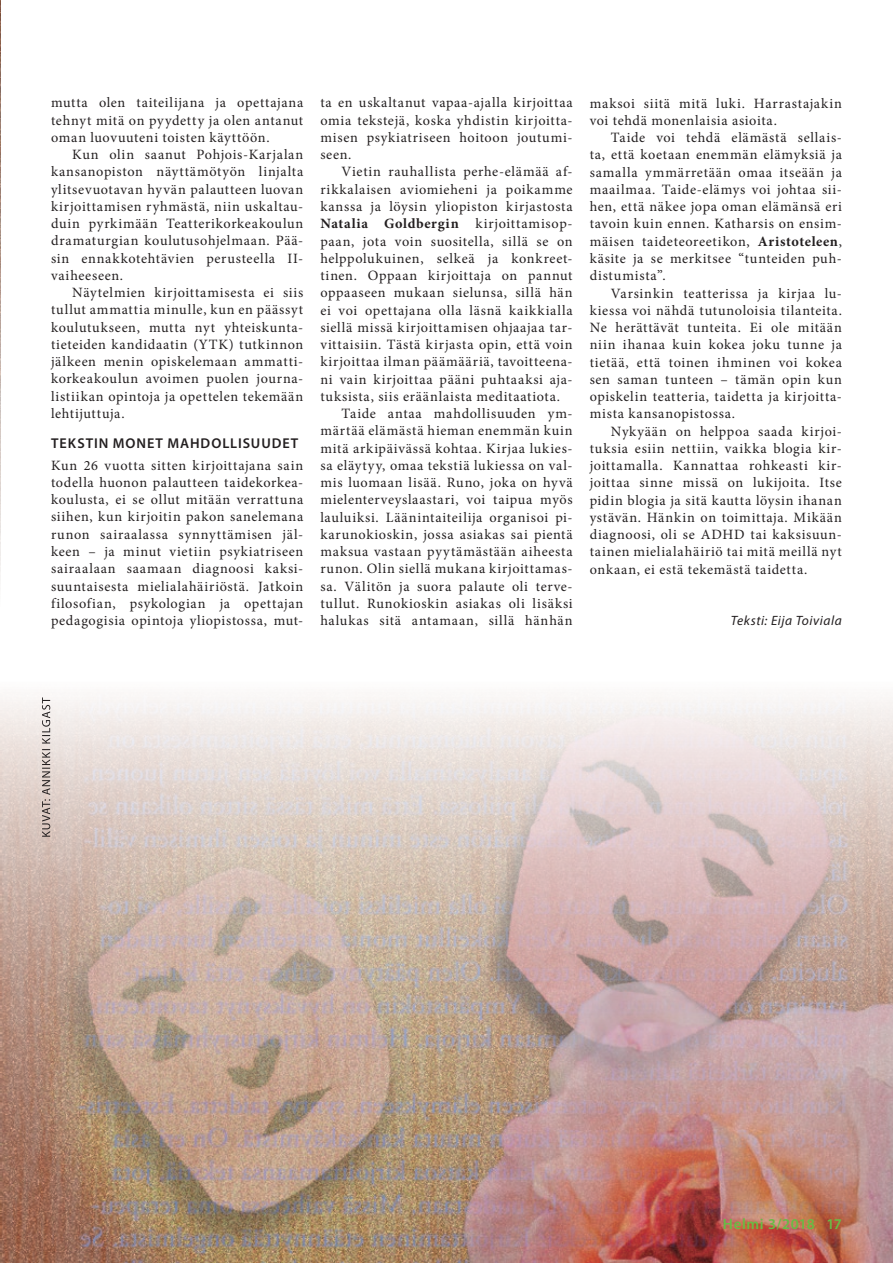
<style>
.page{position:relative;width:893px;height:1263px;background:#fff}
.page>*{position:absolute;margin:0;border:0;box-sizing:border-box;transform-origin:0 0}
.t1{font:600 15px "Myriad Pro";letter-spacing:.04em;color:#68bc45}
.t2{font:14.25px/17.2px "Minion Pro";letter-spacing:.05em;color:#231f20;text-align:justify}
.t3{font:700 14.25px "Minion Pro";letter-spacing:.05em;color:#231f20}
.t4{font:600 14.25px "Myriad Pro";letter-spacing:.07em;color:#231f20}
.t5{font:italic 13.5px "Myriad Pro";letter-spacing:.035em;color:#231f20}
.s1{font-weight:400}
.s2{font-weight:700}
</style>
<div class="page">
<img style="left:0;top:0;width:1px;height:580px">
<img style="left:1px;top:697px;width:892px;height:566px">
<svg style="left:42px;top:697px;width:8px;height:140px"></svg>
<p class="t2" style="left:51px;top:94px;width:254px">mutta olen taiteilijana ja opettajana tehnyt mitä on pyydetty ja olen antanut oman luovuuteni toisten käyttöön.</p>
<p class="t2" style="left:51px;top:146px;width:254px;text-indent:21px">Kun olin saanut Pohjois-Karjalan kansanopiston näyttämötyön linjalta ylitsevuotavan hyvän palautteen luovan kirjoittamisen ryhmästä, niin uskaltau&shy;duin pyrkimään Teatterikorkeakoulun dramaturgian koulutusohjelmaan. Pää&shy;sin ennakkotehtävien perusteella II&shy;vaiheeseen.</p>
<p class="t2" style="left:51px;top:284px;width:254px;text-indent:21px">Näytelmien kirjoittamisesta ei siis tullut ammattia minulle, kun en päässyt koulutukseen, mutta nyt yhteiskunta&shy;tieteiden kandidaatin (YTK) tutkinnon jälkeen menin opiskelemaan ammatti&shy;korkeakoulun avoimen puolen journa&shy;listiikan opintoja ja opettelen tekemään lehtijuttuja.</p>
<p class="t4" style="left:51px;top:434px;width:74px">TEKSTIN MON</p>
<p class="t4" style="left:147px;top:434px;width:106px">ET MAHDOLLISUU</p>
<p class="t4" style="left:272px;top:434px;width:28px">DET</p>
<p class="t2" style="left:51px;top:457px;width:254px">Kun 26 vuotta sitten kirjoittajana sain todella huonon palautteen taidekorkea&shy;koulusta, ei se ollut mitään verrattuna siihen, kun kirjoitin pakon sanelemana runon sairaalassa synnyttämisen jäl&shy;keen – ja minut vietiin psykiatriseen sairaalaan saamaan diagnoosi kaksi&shy;suuntaisesta mielialahäiriöstä. Jatkoin filosofian, psykologian ja opettajan pedagogisia opintoja yliopistossa, mut-</p>
<p class="t2" style="left:320px;top:94px;width:254px">ta en uskaltanut vapaa-ajalla kirjoittaa omia tekstejä, koska yhdistin kirjoitta&shy;misen psykiatriseen hoitoon joutumi&shy;seen.</p>
<p class="t2" style="left:342px;top:163px;width:233px">Vietin rauhallista perhe-elämää af-</p>
<p class="t2" style="left:320px;top:181px;width:254px">rikkalaisen aviomieheni ja poikamme</p>
<p class="t2" style="left:320px;top:198px;width:254px">kanssa ja löysin yliopiston kirjastosta</p>
<p class="t3" style="left:320px;top:214px;width:254px">Natalia Goldbergin <span class="s1">kirjoittamisop-</span></p>
<p class="t2" style="left:320px;top:232px;width:254px">paan, jota voin suositella, sillä se on</p>
<p class="t2" style="left:320px;top:250px;width:254px">helppolukuinen, selkeä ja konkreet-</p>
<p class="t2" style="left:320px;top:267px;width:254px">tinen. Oppaan kirjoittaja on pannut</p>
<p class="t2" style="left:320px;top:284px;width:254px">oppaaseen mukaan sielunsa, sillä hän</p>
<p class="t2" style="left:320px;top:301px;width:254px">ei voi opettajana olla läsnä kaikkialla</p>
<p class="t2" style="left:320px;top:319px;width:254px">siellä missä kirjoittamisen ohjaajaa tar-</p>
<p class="t2" style="left:320px;top:336px;width:254px">vittaisiin. Tästä kirjasta opin, että voin</p>
<p class="t2" style="left:320px;top:353px;width:254px">kirjoittaa ilman päämääriä, tavoitteena-</p>
<p class="t2" style="left:320px;top:370px;width:254px">ni vain kirjoittaa pääni puhtaaksi aja-</p>
<p class="t2" style="left:320px;top:388px;width:241px">tuksista, siis eräänlaista meditaatiota.</p>
<p class="t2" style="left:342px;top:405px;width:233px">Taide antaa mahdollisuuden ym-</p>
<p class="t2" style="left:320px;top:422px;width:254px">märtää elämästä hieman enemmän kuin</p>
<p class="t2" style="left:320px;top:439px;width:254px">mitä arkipäivässä kohtaa. Kirjaa lukies-</p>
<p class="t2" style="left:320px;top:457px;width:254px">sa eläytyy, omaa tekstiä lukiessa on val-</p>
<p class="t2" style="left:320px;top:474px;width:254px">mis luomaan lisää. Runo, joka on hyvä</p>
<p class="t2" style="left:320px;top:491px;width:254px">mielenterveyslaastari, voi taipua myös</p>
<p class="t2" style="left:320px;top:508px;width:254px">lauluiksi. Läänintaiteilija organisoi pi-</p>
<p class="t2" style="left:320px;top:526px;width:254px">karunokioskin, jossa asiakas sai pientä</p>
<p class="t2" style="left:320px;top:543px;width:254px">maksua vastaan pyytämästään aiheesta</p>
<p class="t2" style="left:320px;top:560px;width:254px">runon. Olin siellä mukana kirjoittamas-</p>
<p class="t2" style="left:320px;top:578px;width:254px">sa. Välitön ja suora palaute oli terve-</p>
<p class="t2" style="left:320px;top:595px;width:254px">tullut. Runokioskin asiakas oli lisäksi</p>
<p class="t2" style="left:320px;top:612px;width:254px">halukas sitä antamaan, sillä hänhän</p>
<p class="t2" style="left:590px;top:95px;width:254px">maksoi siitä mitä luki. Harrastajakin voi tehdä monenlaisia asioita.</p>
<p class="t2" style="left:590px;top:129px;width:254px;text-indent:21px">Taide voi tehdä elämästä sellais&shy;ta, että koetaan enemmän elämyksiä ja samalla ymmärretään omaa itseään ja maailmaa. Taide-elämys voi johtaa sii&shy;hen, että näkee jopa oman elämänsä eri tavoin kuin ennen. Katharsis on ensim&shy;mäisen taideteoreetikon, <span class="s2">Aristoteleen</span>, käsite ja se merkitsee “tunteiden puh&shy;distumista”.</p>
<p class="t2" style="left:590px;top:284px;width:254px;text-indent:21px">Varsinkin teatterissa ja kirjaa lu&shy;kiessa voi nähdä tutunoloisia tilanteita.<br>Ne herättävät tunteita. Ei ole mitään niin ihanaa kuin kokea joku tunne ja tietää, että toinen ihminen voi kokea sen saman tunteen – tämän opin kun opiskelin teatteria, taidetta ja kirjoitta&shy;mista kansanopistossa.</p>
<p class="t2" style="left:590px;top:422px;width:254px;text-indent:21px">Nykyään on helppoa saada kirjoi&shy;tuksia esiin nettiin, vaikka blogia kir&shy;joittamalla. Kannattaa rohkeasti kir&shy;joittaa sinne missä on lukijoita. Itse pidin blogia ja sitä kautta löysin ihanan ystävän. Hänkin on toimittaja. Mikään diagnoosi, oli se ADHD tai kaksisuun&shy;tainen mielialahäiriö tai mitä meillä nyt onkaan, ei estä tekemästä taidetta.</p>
<p class="t5" style="left:731px;top:612px;width:112px">Teksti: Eija Toiviala</p>
<p class="t1" style="left:723px;top:1214px;width:121px">Helmi 3/2018 17</p>
</div>
